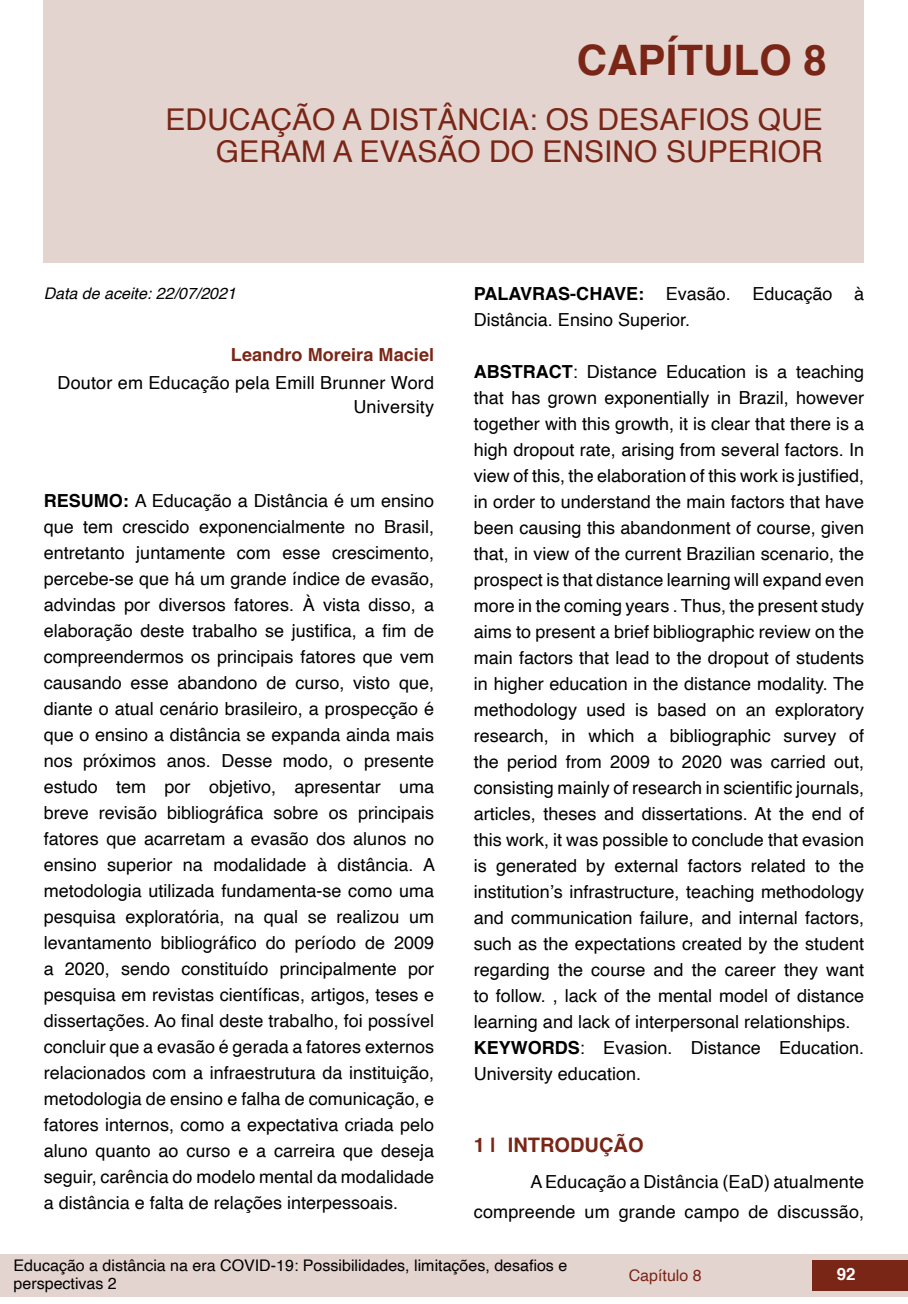
<style>
.page{position:relative;width:908px;height:1304px;background:#fff}
.page>*{position:absolute;margin:0;border:0;box-sizing:border-box;transform-origin:0 0}
.t1{font:700 42px "Helvetica";color:#7a2616}
.t2{font:30px/32px "Helvetica";color:#7a2616;text-align:right}
.t3{font:700 20px "Helvetica";color:#7a2616}
.t4{font:18px/26px "Helvetica";color:#000;text-align:right}
.t5{font:700 18px "Helvetica";letter-spacing:.005em;color:#7a2616}
.t6{font:700 16.8px "Helvetica";color:#fff}
.t7{font:16px/18.2px "Helvetica";color:#000}
.t8{font:italic 16px "Helvetica";color:#000}
.t9{font:16px "Helvetica";color:#7a2616}
.s1{font-weight:700}
</style>
<div class="page">
<div style="left:0;top:1254px;width:906px;height:43px;background:#e4d4d0"></div>
<div style="left:812px;top:1261px;width:95px;height:30px;background:#7a2616"></div>
<div style="left:44px;top:0;width:819px;height:263px;background:#e4d4d0"></div>
<h1 class="t1" style="left:576px;top:26px;width:251px">CAPÍTULO 8</h1>
<h2 class="t2" style="left:165px;top:104px;width:658px">EDUCAÇÃO A DISTÂNCIA: OS DESAFIOS QUE<br>GERAM A EVASÃO DO ENSINO SUPERIOR</h2>
<p class="t8" style="left:44px;top:280px;width:194px">Data de aceite: 22/07/2021</p>
<p class="t5" style="left:231px;top:341px;width:204px">Leandro Moreira Maciel</p>
<p class="t4" style="left:57px;top:371px;width:378px;line-height:24px">Doutor em Educação pela Emill Brunner Word<br>University</p>
<p class="t4" style="left:44px;top:488px;width:393px;text-align:justify"><span class="s1">RESUMO:</span> A Educação a Distância é um ensino que tem crescido exponencialmente no Brasil, entretanto juntamente com esse crescimento, percebe-se que há um grande índice de evasão, advindas por diversos fatores. À vista disso, a elaboração deste trabalho se justifica, a fim de compreendermos os principais fatores que vem causando esse abandono de curso, visto que, diante o atual cenário brasileiro, a prospecção é que o ensino a distância se expanda ainda mais nos próximos anos. Desse modo, o presente estudo tem por objetivo, apresentar uma breve revisão bibliográfica sobre os principais fatores que acarretam a evasão dos alunos no ensino superior na modalidade à distância. A metodologia utilizada fundamenta-se como uma pesquisa exploratória, na qual se realizou um levantamento bibliográfico do período de 2009 a 2020, sendo constituído principalmente por pesquisa em revistas científicas, artigos, teses e dissertações. Ao final deste trabalho, foi possível concluir que a evasão é gerada a fatores externos relacionados com a infraestrutura da instituição, metodologia de ensino e falha de comunicação, e fatores internos, como a expectativa criada pelo aluno quanto ao curso e a carreira que deseja seguir, carência do modelo mental da modalidade a distância e falta de relações interpessoais.</p>
<p class="t4" style="left:473px;top:281px;width:392px;text-align:left"><span class="s1">PALAVRAS-CHAVE:</span> Evasão. Educação à<br>Distância. Ensino Superior.</p>
<p class="t4" style="left:473px;top:359px;width:392px;text-align:left"><span class="s1">ABSTRACT</span>: Distance Education is a teaching that has grown exponentially in Brazil, however together with this growth, it is clear that there is a high dropout rate, arising from several factors. In view of this, the elaboration of this work is justified, in order to understand the main factors that have been causing this abandonment of course, given that, in view of the current Brazilian scenario, the prospect is that distance learning will expand even more in the coming years . Thus, the present study aims to present a brief bibliographic review on the main factors that lead to the dropout of students in higher education in the distance modality. The methodology used is based on an exploratory research, in which a bibliographic survey of the period from 2009 to 2020 was carried out, consisting mainly of research in scientific journals, articles, theses and dissertations. At the end of this work, it was possible to conclude that evasion is generated by external factors related to the institution’s infrastructure, teaching methodology and communication failure, and internal factors, such as the expectations created by the student regarding the course and the career they want to follow. , lack of the mental model of distance learning and lack of interpersonal relationships.<br><span class="s1">KEYWORDS</span>: Evasion. Distance Education.<br>University education.</p>
<p class="t3" style="left:473px;top:1129px;width:171px">1 | INTRODUÇÃO</p>
<p class="t4" style="left:473px;top:1167px;width:392px;line-height:30px">A Educação a Distância (EaD) atualmente compreende um grande campo de discussão,</p>
<p class="t7" style="left:14px;top:1257px;width:555px">Educação a distância na era COVID-19: Possibilidades, limitações, desafios e perspectivas 2</p>
<p class="t9" style="left:628px;top:1263px;width:74px">Capítulo 8</p>
<p class="t6" style="left:836px;top:1261px;width:20px">92</p>
</div>
